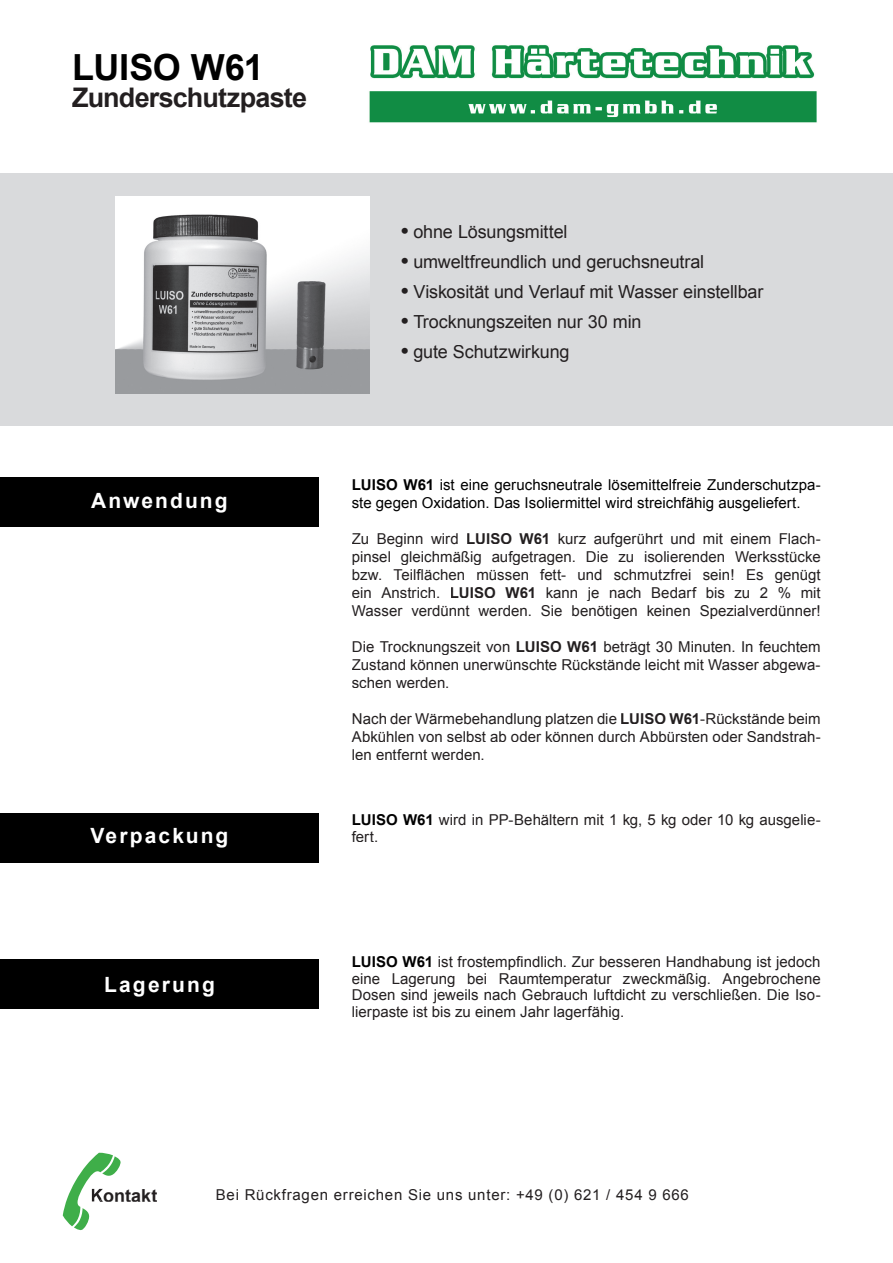
<style>
.page{position:relative;width:893px;height:1263px;background:#fff}
.page>*{position:absolute;margin:0;border:0;box-sizing:border-box;transform-origin:0 0}
.t1{font:700 36px "Arial";letter-spacing:-.01em;color:#000}
.t2{font:700 27px "Arial";letter-spacing:-.03em;color:#231f20}
.t3{font:700 21px "Arial";letter-spacing:.1em;color:#fff}
.t4{font:18px "Arial";letter-spacing:-.01em;color:#231f20}
.t5{font:700 18px "Arial";color:#231f20}
.t6{font:15px/18px "Arial";color:#231f20;text-align:justify}
.t7{font:15px/18px "Arial";color:#000}
.t8{font:15px "Arial";letter-spacing:.05em;color:#231f20}
.s1{font-weight:700;font-size:21px}
.s2{font-weight:700}
.s3{font-weight:700;color:#000}
</style>
<div class="page">
<div style="left:0;top:173px;width:893px;height:252px;background:#d9dadc"></div>
<img style="left:116px;top:196px;width:253px;height:197px">
<div style="left:0;top:478px;width:319px;height:49px;background:#000"></div>
<div style="left:0;top:813px;width:319px;height:49px;background:#000"></div>
<div style="left:0;top:959px;width:319px;height:50px;background:#000"></div>
<img style="left:369px;top:45px;width:448px;height:78px">
<svg style="left:91px;top:1188px;width:12px;height:14px"></svg>
<h1 class="t1" style="left:72px;top:43px;width:193px">LUISO W61</h1>
<h2 class="t2" style="left:72px;top:80px;width:236px">Zunderschutzpaste</h2>
<p class="t4" style="left:401px;top:220px;width:168px"><span class="s1">•</span> ohne Lösungsmittel</p>
<p class="t4" style="left:401px;top:250px;width:305px"><span class="s1">•</span> umweltfreundlich und geruchsneutral</p>
<p class="t4" style="left:401px;top:280px;width:364px"><span class="s1">•</span> Viskosität und Verlauf mit Wasser einstellbar</p>
<p class="t4" style="left:401px;top:310px;width:242px"><span class="s1">•</span> Trocknungszeiten nur 30 min</p>
<p class="t4" style="left:401px;top:340px;width:170px"><span class="s1">•</span> gute Schutzwirkung</p>
<h3 class="t3" style="left:91px;top:487px;width:138px">Anwendung</h3>
<h3 class="t3" style="left:90px;top:822px;width:140px">Verpackung</h3>
<h3 class="t3" style="left:104px;top:970px;width:112px">Lagerung</h3>
<p class="t7" style="left:352px;top:476px;width:470px"><span class="s2">LUISO W61</span> ist eine geruchsneutrale lösemittelfreie Zunderschutzpa&shy;ste gegen Oxidation. Das Isoliermittel wird streichfähig ausgeliefert.</p>
<p class="t6" style="left:352px;top:530px;width:470px">Zu Beginn wird <span class="s2">LUISO W61</span> kurz aufgerührt und mit einem Flach&shy;pinsel gleichmäßig aufgetragen. Die zu isolierenden Werksstücke bzw. Teilflächen müssen fett- und schmutzfrei sein! Es genügt ein Anstrich. <span class="s2">LUISO W61</span> kann je nach Bedarf bis zu 2 % mit Wasser verdünnt werden. Sie benötigen keinen Spezialverdünner!</p>
<p class="t6" style="left:352px;top:638px;width:470px">Die Trocknungszeit von <span class="s2">LUISO W61</span> beträgt 30 Minuten. In feuchtem Zustand können unerwünschte Rückstände leicht mit Wasser abgewa&shy;schen werden.</p>
<p class="t6" style="left:352px;top:710px;width:470px">Nach der Wärmebehandlung platzen die <span class="s2">LUISO W61</span>-Rückstände beim Abkühlen von selbst ab oder können durch Abbürsten oder Sandstrah&shy;len entfernt werden.</p>
<p class="t6" style="left:352px;top:812px;width:470px;line-height:16.5px"><span class="s3">LUISO W61</span> wird in PP-Behältern mit 1 kg, 5 kg oder 10 kg ausgelie&shy;fert.</p>
<p class="t6" style="left:352px;top:954px;width:470px;line-height:16.5px"><span class="s3">LUISO W61</span> ist frostempfindlich. Zur besseren Handhabung ist jedoch eine Lagerung bei Raumtemperatur zweckmäßig. Angebrochene Dosen sind jeweils nach Gebrauch luftdicht zu verschließen. Die Iso&shy;lierpaste ist bis zu einem Jahr lagerfähig.</p>
<p class="t5" style="left:90px;top:1183px;width:68px">Kontakt</p>
<p class="t8" style="left:216px;top:1185px;width:474px">Bei Rückfragen erreichen Sie uns unter: +49 (0) 621 / 454 9 666</p>
</div>
